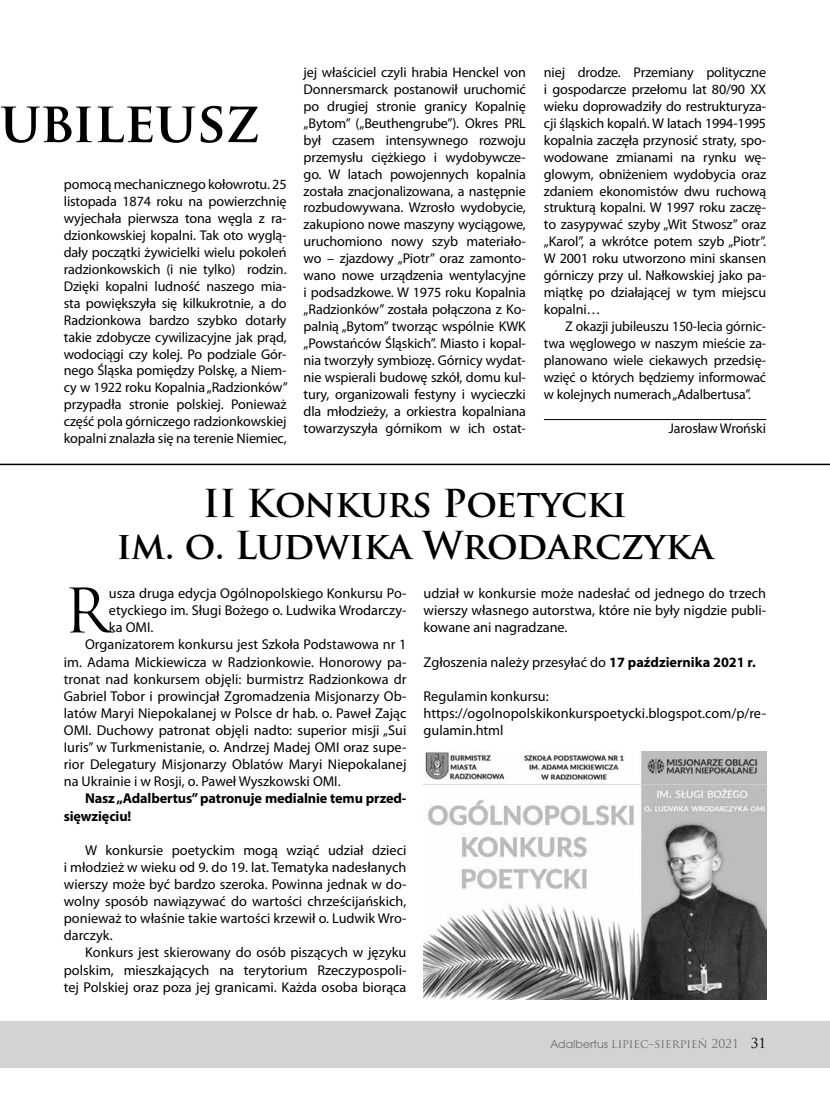
<style>
.page{position:relative;width:830px;height:1106px;background:#fff}
.page>*{position:absolute;margin:0;border:0;box-sizing:border-box;transform-origin:0 0}
.t1{font:59.7px "Trajan Pro";color:#000}
.t2{font:700 55.5px "Trajan Pro";letter-spacing:-.01em;color:#000}
.t3{font:700 37.5px/42px "Trajan Pro";letter-spacing:-.01em;color:#000;text-align:center}
.t4{font:14.25px/17.1px "Myriad Pro";color:#000;text-align:justify}
.t5{font:700 14.25px/17.1px "Myriad Pro";letter-spacing:-.01em;color:#000}
.t6{font:14.1px/17px "Myriad Pro";letter-spacing:-.01em;color:#000;text-align:justify}
.t7{font:12px "Trajan Pro";color:#6d6e71}
.s1{font-weight:700}
.s2{font-family:"Avant Gar Got Itc TEE"}
.s3{font-size:13.5px;color:#000}
</style>
<div class="page">
<hr style="left:0;top:463px;width:829px;height:2px;background:#000">
<div style="left:0;top:1020px;width:829px;height:47px;background:#d1d3d4"></div>
<hr style="left:543px;top:419px;width:222px;height:1px;background:#000">
<img style="left:423px;top:752px;width:342px;height:247px">
<h2 class="t2" style="left:0;top:87px;width:261px">ubileusz</h2>
<p class="t6" style="left:64px;top:176px;width:225px">pomocą mechanicznego kołowrotu. 25 listopada 1874 roku na powierzchnię wyjechała pierwsza tona węgla z ra&shy;dzionkowskiej kopalni. Tak oto wyglą&shy;dały początki żywicielki wielu pokoleń radzionkowskich (i nie tylko) rodzin.<br>Dzięki kopalni ludność naszego mia&shy;sta powiększyła się kilkukrotnie, a do Radzionkowa bardzo szybko dotarły takie zdobycze cywilizacyjne jak prąd, wodociągi czy kolej. Po podziale Gór&shy;nego Śląska pomiędzy Polskę, a Niem&shy;cy w 1922 roku Kopalnia „Radzionków” przypadła stronie polskiej. Ponieważ część pola górniczego radzionkowskiej kopalni znalazła się na terenie Niemiec,</p>
<p class="t6" style="left:303px;top:64px;width:224px">jej właściciel czyli hrabia Henckel von Donnersmarck postanowił uruchomić po drugiej stronie granicy Kopalnię „Bytom” („Beuthengrube”). Okres PRL był czasem intensywnego rozwoju przemysłu ciężkiego i wydobywcze&shy;go. W latach powojennych kopalnia została znacjonalizowana, a następnie rozbudowywana. Wzrosło wydobycie, zakupiono nowe maszyny wyciągowe, uruchomiono nowy szyb materiało&shy;wo – zjazdowy „Piotr” oraz zamonto&shy;wano nowe urządzenia wentylacyjne i podsadzkowe. W 1975 roku Kopalnia „Radzionków” została połączona z Ko&shy;palnią „Bytom” tworząc wspólnie KWK „Powstańców Śląskich”. Miasto i kopal&shy;nia tworzyły symbiozę. Górnicy wydat&shy;nie wspierali budowę szkół, domu kul&shy;tury, organizowali festyny i wycieczki dla młodzieży, a orkiestra kopalniana towarzyszyła górnikom w ich ostat-</p>
<p class="t6" style="left:543px;top:64px;width:224px">niej drodze. Przemiany polityczne i gospodarcze przełomu lat 80/90 XX wieku doprowadziły do restrukturyza&shy;cji śląskich kopalń. W latach 1994-1995 kopalnia zaczęła przynosić straty, spo&shy;wodowane zmianami na rynku wę&shy;glowym, obniżeniem wydobycia oraz zdaniem ekonomistów dwu ruchową strukturą kopalni. W 1997 roku zaczę&shy;to zasypywać szyby „Wit Stwosz” oraz „Karol”, a wkrótce potem szyb „Piotr”.<br>W 2001 roku utworzono mini skansen górniczy przy ul. Nałkowskiej jako pa&shy;miątkę po działającej w tym miejscu kopalni…</p>
<p class="t6" style="left:543px;top:317px;width:224px;text-indent:21px">Z okazji jubileuszu 150-lecia górnic&shy;twa węglowego w naszym mieście za&shy;planowano wiele ciekawych przedsię&shy;wzięć o których będziemy informować w kolejnych numerach „Adalbertusa”.</p>
<p class="t6" style="left:668px;top:419px;width:99px">Jarosław Wroński</p>
<h3 class="t3" style="left:116px;top:482px;width:598px">II Konkurs Poetycki<br>im. o. Ludwika Wrodarczyka</h3>
<h1 class="t1" style="left:64px;top:573px;width:46px">R</h1>
<p class="t4" style="left:109px;top:584px;width:299px">usza druga edycja Ogólnopolskiego Konkursu Po-</p>
<p class="t4" style="left:109px;top:601px;width:299px">etyckiego im. Sługi Bożego o. Ludwika Wrodarczy-</p>
<p class="t4" style="left:109px;top:619px;width:46px">ka OMI.</p>
<p class="t4" style="left:85px;top:636px;width:323px">Organizatorem konkursu jest Szkoła Podstawowa nr 1</p>
<p class="t4" style="left:64px;top:653px;width:344px">im. Adama Mickiewicza w Radzionkowie. Honorowy pa-</p>
<p class="t4" style="left:64px;top:670px;width:344px">tronat nad konkursem objęli: burmistrz Radzionkowa dr</p>
<p class="t4" style="left:64px;top:687px;width:344px">Gabriel Tobor i prowincjał Zgromadzenia Misjonarzy Ob-</p>
<p class="t4" style="left:64px;top:704px;width:344px">latów Maryi Niepokalanej w Polsce dr hab. o. Paweł Zając</p>
<p class="t4" style="left:64px;top:721px;width:344px">OMI. Duchowy patronat objęli nadto: superior misji „Sui</p>
<p class="t4" style="left:64px;top:738px;width:344px">Iuris” w Turkmenistanie, o. Andrzej Madej OMI oraz supe-</p>
<p class="t4" style="left:64px;top:755px;width:344px">rior Delegatury Misjonarzy Oblatów Maryi Niepokalanej</p>
<p class="t4" style="left:64px;top:772px;width:278px">na Ukrainie i w Rosji, o. Paweł Wyszkowski OMI.</p>
<p class="t5" style="left:64px;top:789px;width:344px;text-indent:21px">Nasz „Adalbertus” patronuje medialnie temu przed&shy;sięwzięciu!</p>
<p class="t4" style="left:64px;top:841px;width:344px;text-indent:21px">W konkursie poetyckim mogą wziąć udział dzieci i młodzież w wieku od 9. do 19. lat. Tematyka nadesłanych wierszy może być bardzo szeroka. Powinna jednak w do&shy;wolny sposób nawiązywać do wartości chrześcijańskich, ponieważ to właśnie takie wartości krzewił o. Ludwik Wro&shy;darczyk.</p>
<p class="t4" style="left:64px;top:943px;width:344px;text-indent:21px">Konkurs jest skierowany do osób piszących w języku polskim, mieszkających na terytorium Rzeczypospoli&shy;tej Polskiej oraz poza jej granicami. Każda osoba biorąca</p>
<p class="t4" style="left:423px;top:584px;width:344px">udział w konkursie może nadesłać od jednego do trzech wierszy własnego autorstwa, które nie były nigdzie publi&shy;kowane ani nagradzane.</p>
<p class="t4" style="left:423px;top:653px;width:333px">Zgłoszenia należy przesyłać do <span class="s1">17 października 2021 r.</span></p>
<p class="t4" style="left:423px;top:687px;width:344px;text-align:left">Regulamin konkursu: https://ogolnopolskikonkurspoetycki.blogspot.com/p/re&shy;gulamin.html</p>
<p class="t7" style="left:550px;top:1035px;width:217px"><span class="s2">Adalbertus</span> lipiec–sierpień 2021 <span class="s3">31</span></p>
</div>
